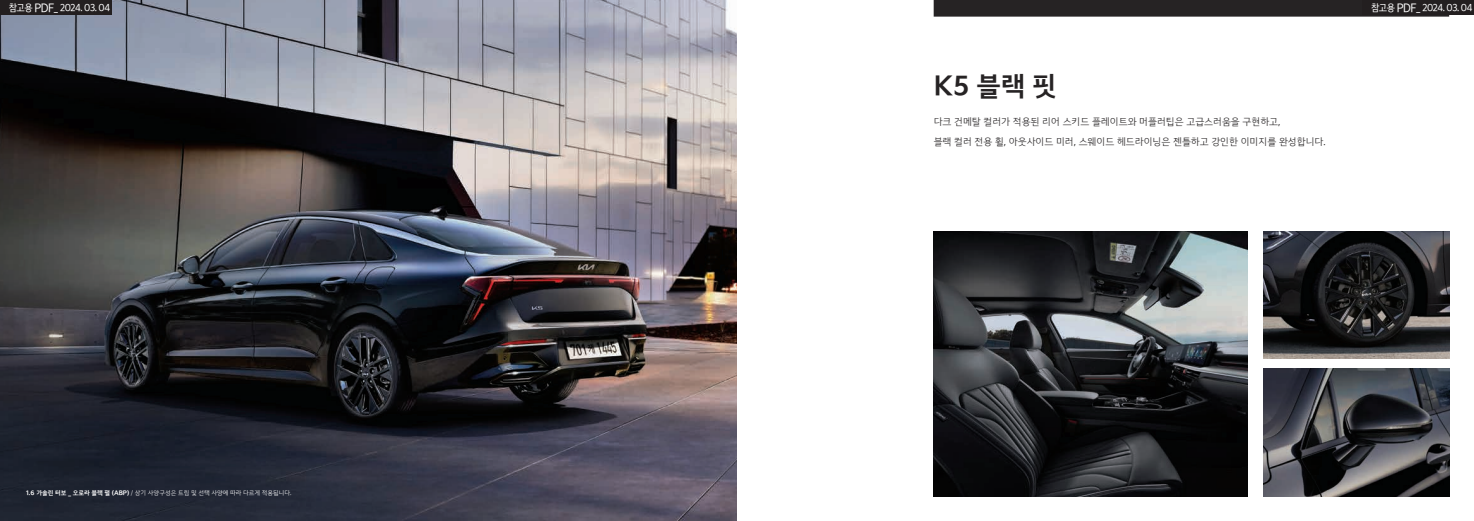
<style>
.page{position:relative;width:1474px;height:521px;background:#fff}
.page>*{position:absolute;margin:0;border:0;box-sizing:border-box;transform-origin:0 0}
.t1{font:26.25px "Kia Signature OTF Bold";color:#262324}
.t2{font:9.62px/20.1px "Kia Signature OTF Light";letter-spacing:-.005em;color:#262324}
.t3{font:9.62px "Kia Signature OTF Regular";letter-spacing:-.05em;color:#fff;scale:.93 1}
.t4{font:6.12px "Kia Signature OTF Light";letter-spacing:-.005em;color:#fff}
.s1{font-size:11.38px}
.s2{font-family:"Kia Signature OTF Bold"}
</style>
<div class="page">
<img style="left:933px;top:231px;width:314px;height:265px">
<img style="left:1263px;top:231px;width:186px;height:128px">
<img style="left:1263px;top:369px;width:186px;height:127px">
<img style="left:0;top:0;width:737px;height:521px">
<div style="left:933px;top:0;width:516px;height:17px;background:#262324"></div>
<div style="left:0;top:0;width:112px;height:15px;background:#231f20"></div>
<div style="left:1362px;top:0;width:111px;height:15px;background:#231f20"></div>
<p class="t3" style="left:9px;top:1px;width:110px">참고용 <span class="s1">PDF</span>_ 2024. 03. 04</p>
<p class="t3" style="left:1370px;top:1px;width:110px">참고용 <span class="s1">PDF</span>_ 2024. 03. 04</p>
<h1 class="t1" style="left:933px;top:65px;width:124px">K5 블랙 핏</h1>
<p class="t4" style="left:26px;top:489px;width:267px"><span class="s2">1.6 가솔린 터보 _ 오로라 블랙 펄 (ABP)</span> / 상기 사양구성은 트림 및 선택 사양에 따라 다르게 적용됩니다.</p>
<p class="t2" style="left:933px;top:110px;width:393px">다크 건메탈 컬러가 적용된 리어 스키드 플레이트와 머플러팁은 고급스러움을 구현하고,<br>블랙 컬러 전용 휠, 아웃사이드 미러, 스웨이드 헤드라이닝은 젠틀하고 강인한 이미지를 완성합니다.</p>
</div>
